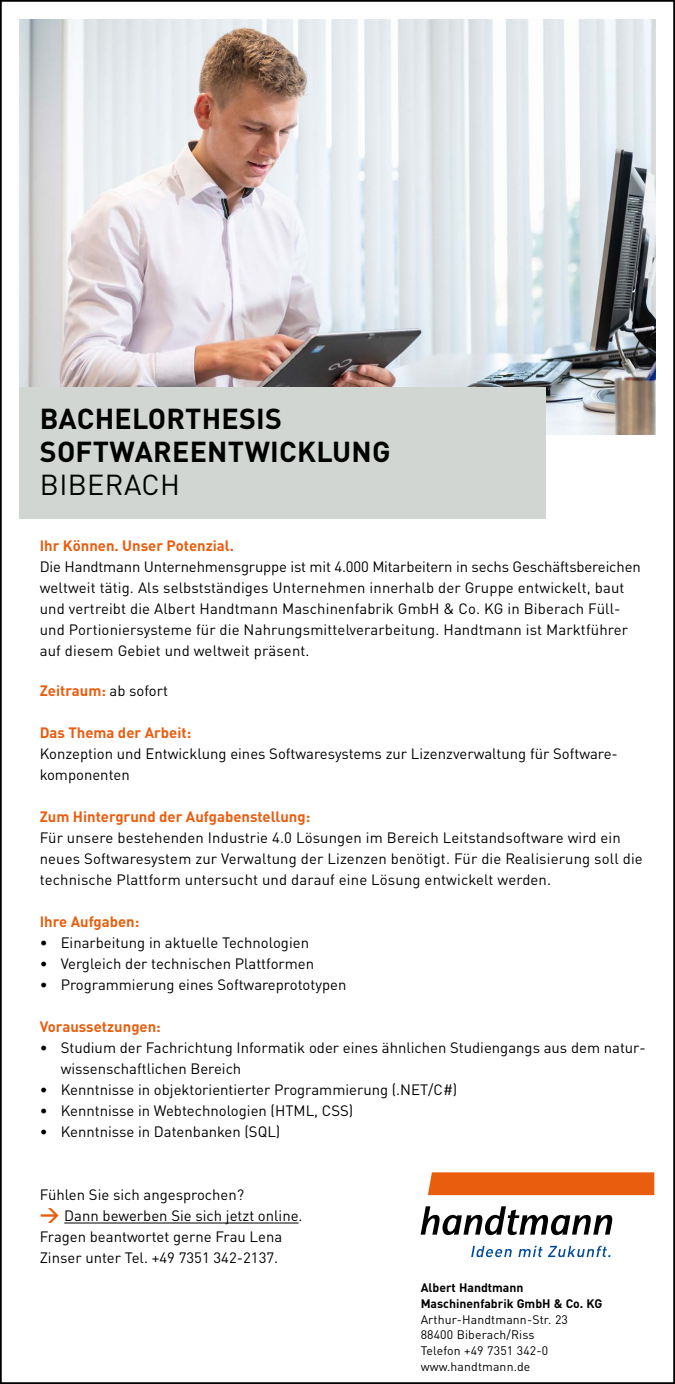
<style>
.page{position:relative;width:675px;height:1384px;background:#fff}
.page>*{position:absolute;margin:0;border:0;box-sizing:border-box;transform-origin:0 0}
.t1{font:700 28.53px/33.2px "DIN Pro";letter-spacing:.01em;color:#000}
.t2{font:28.53px "DIN Pro";letter-spacing:.015em;color:#000}
.t3{font:14.88px/21px "DIN Pro";color:#000}
.t4{font:700 14.88px "DIN Pro";color:#e95d0f}
.t5{font:700 14.88px "DIN Pro";color:#e65f0f}
.t6{font:12.25px/15.8px "DIN Pro";letter-spacing:.01em;color:#000}
.t7{font:700 12.25px/15.8px "DIN Pro";color:#000}
.s1{font-weight:400;color:#000}
.s2{font-weight:700;font-size:19.25px;color:#e65f0f}
</style>
<div class="page">
<img style="left:20px;top:20px;width:635px;height:414px">
<div style="left:20px;top:387px;width:526px;height:132px;background:#d1d6d3"></div>
<hr style="left:64px;top:1222px;width:234px;height:1px;background:#000">
<svg style="left:471px;top:1245px;width:41px;height:12px"></svg>
<svg style="left:518px;top:1245px;width:24px;height:12px"></svg>
<svg style="left:548px;top:1245px;width:62px;height:12px"></svg>
<div style="left:428px;top:1172px;width:226px;height:23px;background:#e95d0f"></div>
<svg style="left:420px;top:1206px;width:192px;height:29px"></svg>
<h1 class="t1" style="left:40px;top:398px;width:352px">BACHELORTHESIS<br>SOFTWAREENTWICKLUNG</h1>
<h1 class="t2" style="left:40px;top:462px;width:142px">BIBERACH</h1>
<p class="t4" style="left:40px;top:533px;width:196px">Ihr Können. Unser Potenzial.</p>
<p class="t3" style="left:40px;top:554px;width:602px">Die Handtmann Unternehmensgruppe ist mit 4.000 Mitarbeitern in sechs Geschäftsbereichen weltweit tätig. Als selbstständiges Unternehmen innerhalb der Gruppe entwickelt, baut und vertreibt die Albert Handtmann Maschinenfabrik GmbH &amp; Co. KG in Biberach Füll&shy;und Portioniersysteme für die Nahrungsmittelverarbeitung. Handtmann ist Marktführer auf diesem Gebiet und weltweit präsent.</p>
<p class="t4" style="left:40px;top:678px;width:130px">Zeitraum: <span class="s1">ab sofort</span></p>
<p class="t4" style="left:40px;top:720px;width:153px">Das Thema der Arbeit:</p>
<p class="t3" style="left:40px;top:741px;width:579px">Konzeption und Entwicklung eines Softwaresystems zur Lizenzverwaltung für Software&shy;komponenten</p>
<p class="t4" style="left:40px;top:804px;width:272px">Zum Hintergrund der Aufgabenstellung:</p>
<p class="t3" style="left:40px;top:825px;width:604px">Für unsere bestehenden Industrie 4.0 Lösungen im Bereich Leitstandsoftware wird ein neues Softwaresystem zur Verwaltung der Lizenzen benötigt. Für die Realisierung soll die technische Plattform untersucht und darauf eine Lösung entwickelt werden.</p>
<p class="t5" style="left:40px;top:909px;width:101px">Ihre Aufgaben:</p>
<p class="t3" style="left:40px;top:930px;width:271px">• Einarbeitung in aktuelle Technologien</p>
<p class="t3" style="left:40px;top:951px;width:276px">• Vergleich der technischen Plattformen</p>
<p class="t3" style="left:40px;top:972px;width:308px">• Programmierung eines Softwareprototypen</p>
<p class="t5" style="left:40px;top:1014px;width:123px">Voraussetzungen:</p>
<p class="t3" style="left:61px;top:1035px;width:586px;text-indent:-21px">• Studium der Fachrichtung Informatik oder eines ähnlichen Studiengangs aus dem natur&shy;wissenschaftlichen Bereich</p>
<p class="t3" style="left:40px;top:1077px;width:419px">• Kenntnisse in objektorientierter Programmierung (.NET/C#)</p>
<p class="t3" style="left:40px;top:1098px;width:315px">• Kenntnisse in Webtechnologien (HTML, CSS)</p>
<p class="t3" style="left:40px;top:1119px;width:242px">• Kenntnisse in Datenbanken (SQL)</p>
<p class="t3" style="left:40px;top:1182px;width:206px">Fühlen Sie sich angesprochen?</p>
<p class="t3" style="left:40px;top:1203px;width:264px"><span class="s2">→</span> Dann bewerben Sie sich jetzt online.<br>Fragen beantwortet gerne Frau Lena<br>Zinser unter Tel. +49 7351 342-2137.</p>
<p class="t7" style="left:420px;top:1278px;width:183px">Albert Handtmann<br>Maschinenfabrik GmbH &amp; Co. KG</p>
<p class="t6" style="left:420px;top:1310px;width:149px">Arthur-Handtmann-Str. 23<br>88400 Biberach/Riss<br>Telefon +49 7351 342-0 www.handtmann.de</p>
</div>
